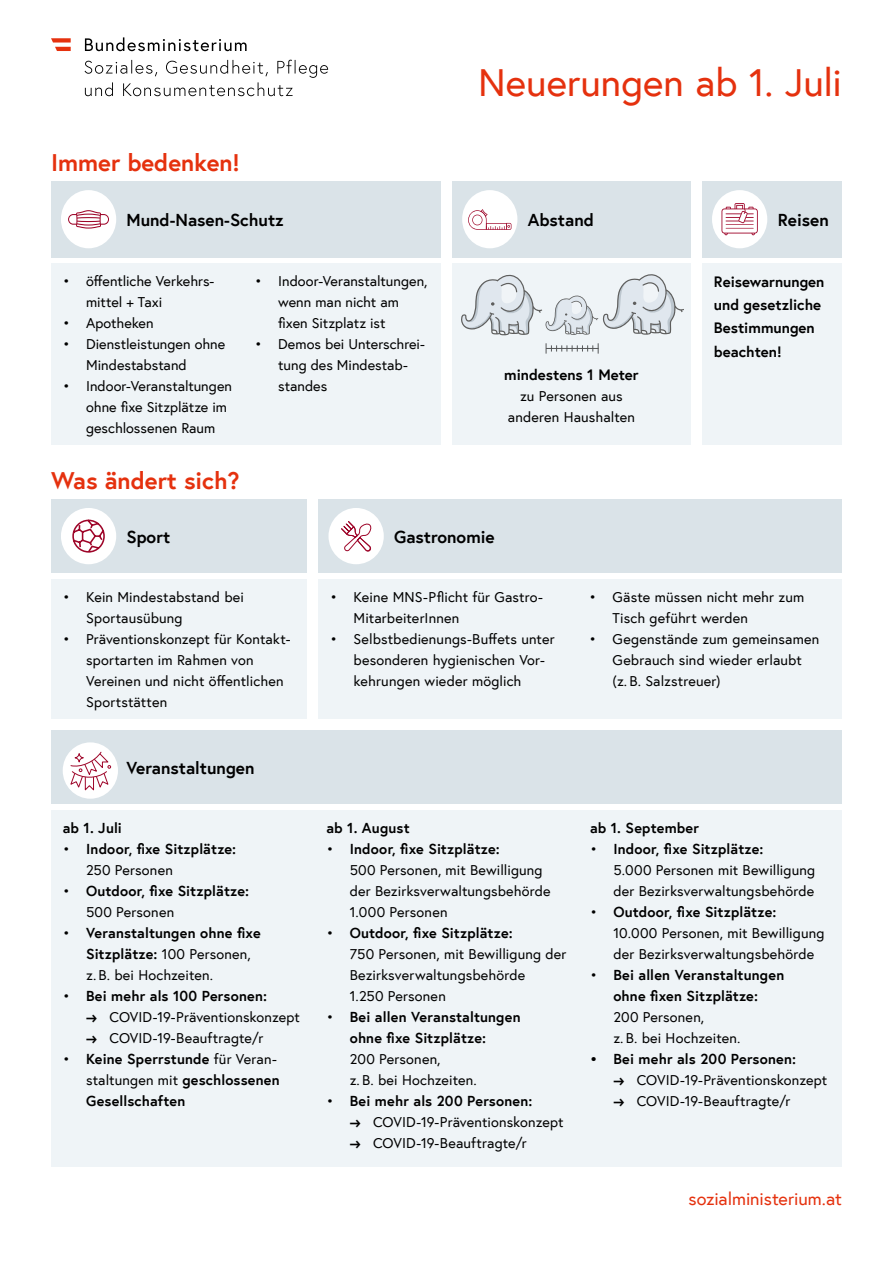
<style>
.page{position:relative;width:893px;height:1263px;background:#fff}
.page>*{position:absolute;margin:0;border:0;box-sizing:border-box;transform-origin:0 0}
.Titelseite_h1_Infoblatt_Titel{font:39px "Europa Austria";color:#e5310e}
.Titelseite_h2_Infoblatt_Untertitel{font:700 24px "Europa Austria";color:#e5310e}
.Titelseite_p_Link_Fußzeile{font:18px "Europa Austria";letter-spacing:-.005em;color:#e5310e}
.h3_Infoblatt{font:700 17.25px "Europa Austria";color:#000}
.h4_Infoblatt{font:700 15px/23.2px "Europa Austria";color:#000}
.t1{font:14.4px/21px "Europa Austria";letter-spacing:.005em;color:#000}
.t2{font:700 14.4px/21px "Europa Austria";letter-spacing:.01em;color:#000}
.s1{font-weight:400}
.s2{font-weight:700}
</style>
<div class="page">
<div style="left:702px;top:263px;width:140px;height:182px;background:#eff4f7"></div>
<div style="left:702px;top:181px;width:140px;height:76px;background:#dae3e8"></div>
<div style="left:51px;top:263px;width:390px;height:182px;background:#eff4f7"></div>
<div style="left:51px;top:181px;width:390px;height:76px;background:#dae3e8"></div>
<div style="left:61px;top:190px;width:55px;height:58px;background:#fff;border-radius:50%"></div>
<svg style="left:68px;top:210px;width:41px;height:19px"></svg>
<div style="left:452px;top:263px;width:239px;height:182px;background:#eff4f7"></div>
<div style="left:452px;top:181px;width:239px;height:76px;background:#dae3e8"></div>
<svg style="left:461px;top:274px;width:223px;height:61px"></svg>
<svg style="left:546px;top:343px;width:53px;height:11px"></svg>
<div style="left:462px;top:190px;width:55px;height:58px;background:#fff;border-radius:50%"></div>
<svg style="left:468px;top:209px;width:43px;height:21px"></svg>
<div style="left:712px;top:190px;width:55px;height:58px;background:#fff;border-radius:50%"></div>
<svg style="left:721px;top:203px;width:37px;height:32px"></svg>
<div style="left:51px;top:499px;width:256px;height:74px;background:#dae3e8"></div>
<div style="left:51px;top:579px;width:256px;height:139px;background:#eff4f7"></div>
<div style="left:61px;top:508px;width:55px;height:56px;background:#fff;border-radius:50%"></div>
<svg style="left:72px;top:519px;width:33px;height:34px"></svg>
<div style="left:319px;top:579px;width:523px;height:139px;background:#eff4f7"></div>
<div style="left:319px;top:499px;width:523px;height:74px;background:#dae3e8"></div>
<div style="left:328px;top:508px;width:56px;height:56px;background:#fff;border-radius:50%"></div>
<svg style="left:341px;top:521px;width:31px;height:31px"></svg>
<div style="left:51px;top:730px;width:791px;height:74px;background:#dae3e8"></div>
<div style="left:63px;top:742px;width:55px;height:57px;background:#fff;border-radius:50%"></div>
<svg style="left:70px;top:751px;width:41px;height:41px"></svg>
<div style="left:51px;top:810px;width:791px;height:357px;background:#eff4f7"></div>
<svg style="left:85px;top:60px;width:243px;height:36px"></svg>
<svg style="left:85px;top:37px;width:162px;height:14px"></svg>
<svg style="left:51px;top:38px;width:20px;height:13px"></svg>
<h2 class="Titelseite_h2_Infoblatt_Untertitel" style="left:51px;top:146px;width:190px">Immer bedenken!</h2>
<h1 class="Titelseite_h1_Infoblatt_Titel" style="left:478px;top:57px;width:365px">Neuerungen ab 1. Juli</h1>
<h3 class="h3_Infoblatt" style="left:126px;top:208px;width:159px">Mund-Nasen-Schutz</h3>
<h3 class="h3_Infoblatt" style="left:528px;top:208px;width:68px">Abstand</h3>
<p class="t1" style="left:86px;top:271px;width:130px;text-indent:-23px">• öffentliche Verkehrs&shy;mittel + Taxi</p>
<p class="t1" style="left:63px;top:313px;width:92px">• Apotheken</p>
<p class="t1" style="left:86px;top:334px;width:141px;text-indent:-23px">• Dienstleistungen ohne<br>Mindestabstand</p>
<p class="t1" style="left:86px;top:376px;width:147px;text-indent:-23px">• Indoor-Veranstaltungen ohne fixe Sitzplätze im geschlossenen Raum</p>
<h2 class="Titelseite_h2_Infoblatt_Untertitel" style="left:51px;top:464px;width:190px">Was ändert sich?</h2>
<h3 class="h3_Infoblatt" style="left:126px;top:525px;width:45px">Sport</h3>
<p class="t1" style="left:278px;top:271px;width:151px;text-indent:-23px">• Indoor-Veranstaltungen, wenn man nicht am fixen Sitzplatz ist</p>
<p class="t1" style="left:278px;top:334px;width:148px;text-indent:-23px">• Demos bei Unterschrei&shy;tung des Mindestab&shy;standes</p>
<h4 class="h4_Infoblatt" style="left:504px;top:363px;width:136px">mindestens 1 Meter</h4>
<p class="t1" style="left:508px;top:385px;width:129px;text-align:center">zu Personen aus anderen Haushalten</p>
<h3 class="h3_Infoblatt" style="left:394px;top:525px;width:102px">Gastronomie</h3>
<h3 class="h3_Infoblatt" style="left:778px;top:208px;width:53px">Reisen</h3>
<h4 class="h4_Infoblatt" style="left:714px;top:270px;width:112px">Reisewarnungen und gesetzliche<br>Bestimmungen beachten!</h4>
<p class="t1" style="left:86px;top:586px;width:159px;text-indent:-23px">• Kein Mindestabstand bei<br>Sportausübung</p>
<p class="t1" style="left:86px;top:628px;width:205px;text-indent:-23px">• Präventionskonzept für Kontakt&shy;sportarten im Rahmen von<br>Vereinen und nicht öffentlichen<br>Sportstätten</p>
<h3 class="h3_Infoblatt" style="left:126px;top:756px;width:130px">Veranstaltungen</h3>
<p class="t2" style="left:63px;top:817px;width:61px">ab 1. Juli</p>
<p class="t2" style="left:86px;top:838px;width:152px;text-indent:-23px"><span class="s1">•</span> Indoor, fixe Sitzplätze:<br><span class="s1">250 Personen</span></p>
<p class="t2" style="left:86px;top:880px;width:165px;text-indent:-23px"><span class="s1">•</span> Outdoor, fixe Sitzplätze:<br><span class="s1">500 Personen</span></p>
<p class="t2" style="left:86px;top:922px;width:176px;text-indent:-23px"><span class="s1">•</span> Veranstaltungen ohne fixe<br>Sitzplätze: <span class="s1">100 Personen, z. B. bei Hochzeiten.</span></p>
<p class="t2" style="left:63px;top:985px;width:206px"><span class="s1">•</span> Bei mehr als 100 Personen:</p>
<p class="t1" style="left:86px;top:1006px;width:215px"><span class="s2">→</span> COVID-19-Präventionskonzept</p>
<p class="t1" style="left:86px;top:1027px;width:179px"><span class="s2">→</span> COVID-19-Beauftragte/r</p>
<p class="t2" style="left:86px;top:1048px;width:195px;text-indent:-23px"><span class="s1">•</span> Keine Sperrstunde <span class="s1">für Veran&shy;staltungen mit</span> geschlossenen<br>Gesellschaften</p>
<p class="t1" style="left:354px;top:586px;width:191px;text-indent:-23px">• Keine MNS-Pflicht für Gastro-<br>MitarbeiterInnen</p>
<p class="t1" style="left:354px;top:628px;width:202px;text-indent:-23px">• Selbstbedienungs-Buffets unter besonderen hygienischen Vor&shy;kehrungen wieder möglich</p>
<p class="t1" style="left:613px;top:586px;width:193px;text-indent:-23px">• Gäste müssen nicht mehr zum<br>Tisch geführt werden</p>
<p class="t1" style="left:613px;top:628px;width:208px;text-indent:-23px">• Gegenstände zum gemeinsamen<br>Gebrauch sind wieder erlaubt (z. B. Salzstreuer)</p>
<p class="t2" style="left:326px;top:817px;width:85px">ab 1. August</p>
<p class="t1" style="left:350px;top:838px;width:202px;text-indent:-23px">• <span class="s2">Indoor, fixe Sitzplätze:<br></span>500 Personen, mit Bewilligung der Bezirksverwaltungsbehörde<br>1.000 Personen</p>
<p class="t1" style="left:350px;top:922px;width:218px;text-indent:-23px">• <span class="s2">Outdoor, fixe Sitzplätze:<br></span>750 Personen, mit Bewilligung der<br>Bezirksverwaltungsbehörde<br>1.250 Personen</p>
<p class="t2" style="left:350px;top:1006px;width:172px;text-indent:-23px"><span class="s1">•</span> Bei allen Veranstaltungen ohne fixe Sitzplätze:<br><span class="s1">200 Personen,<br>z. B. bei Hochzeiten.</span></p>
<p class="t2" style="left:326px;top:1090px;width:208px"><span class="s1">•</span> Bei mehr als 200 Personen:</p>
<p class="t1" style="left:350px;top:1111px;width:215px"><span class="s2">→</span> COVID-19-Präventionskonzept</p>
<p class="t1" style="left:350px;top:1132px;width:179px"><span class="s2">→</span> COVID-19-Beauftragte/r</p>
<p class="t2" style="left:590px;top:817px;width:111px">ab 1. September</p>
<p class="t1" style="left:613px;top:838px;width:203px;text-indent:-23px">• <span class="s2">Indoor, fixe Sitzplätze:<br></span>5.000 Personen mit Bewilligung der Bezirksverwaltungsbehörde</p>
<p class="t1" style="left:613px;top:901px;width:213px;text-indent:-23px">• <span class="s2">Outdoor, fixe Sitzplätze:<br></span>10.000 Personen, mit Bewilligung der Bezirksverwaltungsbehörde</p>
<p class="t2" style="left:613px;top:964px;width:172px;text-indent:-23px"><span class="s1">•</span> Bei allen Veranstaltungen ohne fixen Sitzplätze:<br><span class="s1">200 Personen,<br>z. B. bei Hochzeiten.</span></p>
<p class="t2" style="left:590px;top:1048px;width:208px">• Bei mehr als 200 Personen:</p>
<p class="t1" style="left:613px;top:1069px;width:215px"><span class="s2">→</span> COVID-19-Präventionskonzept</p>
<p class="t1" style="left:613px;top:1090px;width:179px"><span class="s2">→</span> COVID-19-Beauftragte/r</p>
<p class="Titelseite_p_Link_Fußzeile" style="left:688px;top:1187px;width:155px">sozialministerium.at</p>
</div>
